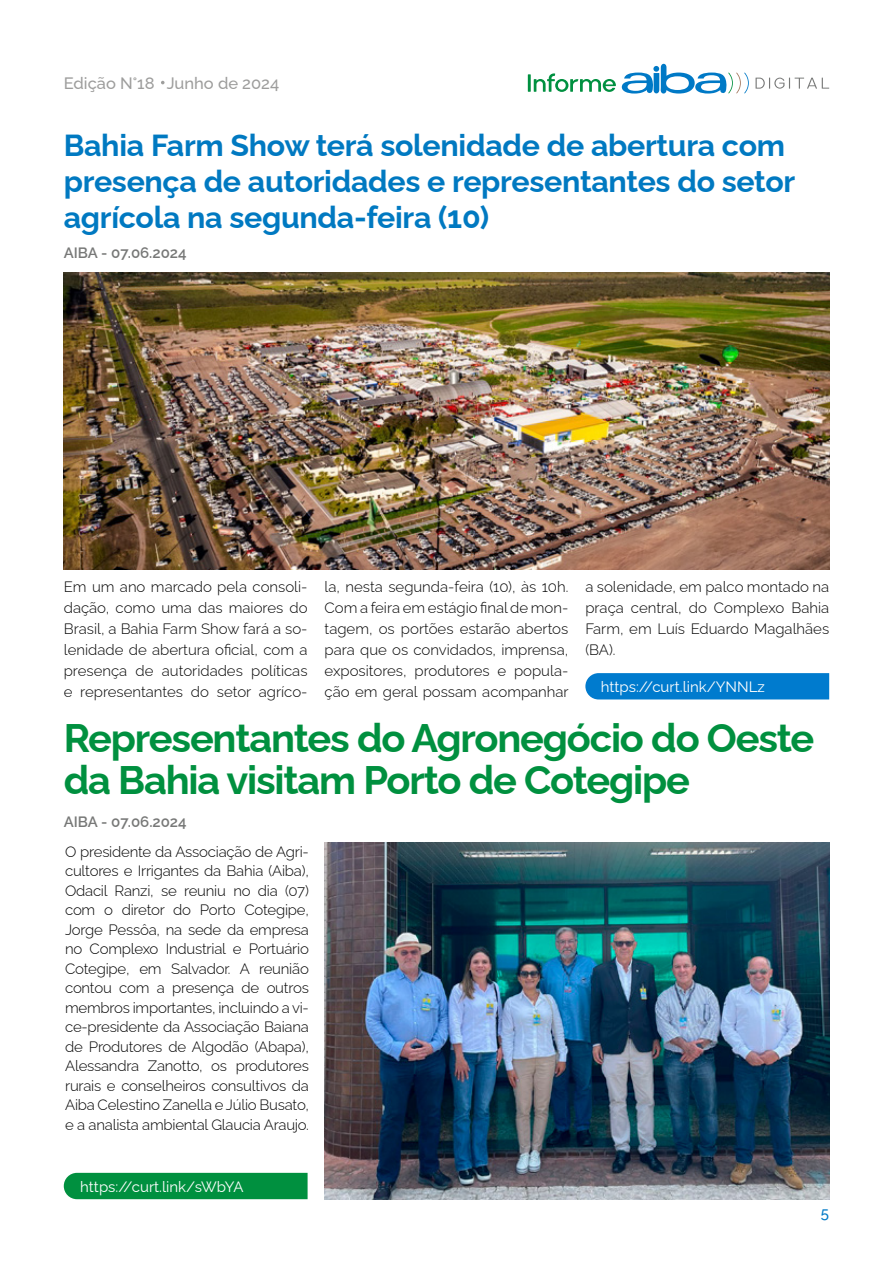
<style>
.page{position:relative;width:893px;height:1263px;background:#fff}
.page>*{position:absolute;margin:0;border:0;box-sizing:border-box;transform-origin:0 0}
.t1{font:700 39.75px/42.6px "Raleway";letter-spacing:-.03em;color:#00903f}
.t2{font:700 30.45px/36px "Raleway";letter-spacing:-.01em;color:#0079c1}
.t3{font:500 16.5px "Raleway";color:#9d9d9c}
.t4{font:300 15px/19.5px "Raleway";color:#000;text-align:justify}
.t5{font:15px "Raleway";color:#fff}
.t6{font:600 15px "Raleway";color:#777877}
.t7{font:500 15px "Raleway";color:#0079c6}
</style>
<div class="page">
<div style="left:64px;top:1173px;width:244px;height:26px;background:#00903f"></div>
<img style="left:325px;top:843px;width:504px;height:356px">
<div style="left:585px;top:673px;width:244px;height:26px;background:#007bce"></div>
<img style="left:64px;top:272px;width:765px;height:297px">
<hr style="left:528px;top:74px;width:3px;height:18px;background:#009040">
<svg style="left:534px;top:73px;width:82px;height:19px"></svg>
<svg style="left:755px;top:78px;width:74px;height:11px"></svg>
<svg style="left:622px;top:63px;width:127px;height:31px"></svg>
<svg style="left:161px;top:81px;width:4px;height:3px"></svg>
<p class="t3" style="left:64px;top:70px;width:217px">Edição N°18 Junho de 2024</p>
<h2 class="t2" style="left:64px;top:124px;width:733px">Bahia Farm Show terá solenidade de abertura com presença de autoridades e representantes do setor agrícola na segunda-feira (10)</h2>
<p class="t6" style="left:64px;top:241px;width:124px">AIBA - 07.06.2024</p>
<p class="t4" style="left:64px;top:575px;width:245px;line-height:21px">Em um ano marcado pela consoli&shy;dação, como uma das maiores do Brasil, a Bahia Farm Show fará a so&shy;lenidade de abertura oficial, com a presença de autoridades políticas e representantes do setor agríco-</p>
<p class="t4" style="left:325px;top:575px;width:246px;line-height:21px">la, nesta segunda-feira (10), às 10h.<br>Com a feira em estágio final de mon&shy;tagem, os portões estarão abertos para que os convidados, imprensa, expositores, produtores e popula&shy;ção em geral possam acompanhar</p>
<p class="t4" style="left:585px;top:575px;width:245px;line-height:21px">a solenidade, em palco montado na praça central, do Complexo Bahia Farm, em Luís Eduardo Magalhães (BA).</p>
<p class="t5" style="left:601px;top:674px;width:165px">https://curt.link/YNNLz</p>
<h1 class="t1" style="left:64px;top:712px;width:752px">Representantes do Agronegócio do Oeste da Bahia visitam Porto de Cotegipe</h1>
<p class="t6" style="left:64px;top:809px;width:124px">AIBA - 07.06.2024</p>
<p class="t4" style="left:65px;top:840px;width:245px">O presidente da Associação de Agri&shy;cultores e Irrigantes da Bahia (Aiba), Odacil Ranzi, se reuniu no dia (07) com o diretor do Porto Cotegipe, Jorge Pessôa, na sede da empresa no Complexo Industrial e Portuário Cotegipe, em Salvador. A reunião contou com a presença de outros membros importantes, incluindo a vi&shy;ce-presidente da Associação Baiana de Produtores de Algodão (Abapa), Alessandra Zanotto, os produtores rurais e conselheiros consultivos da Aiba Celestino Zanella e Júlio Busato, e a analista ambiental Glaucia Araujo.</p>
<p class="t5" style="left:80px;top:1174px;width:165px">https://curt.link/sWbYA</p>
<p class="t7" style="left:821px;top:1201px;width:10px">5</p>
</div>
